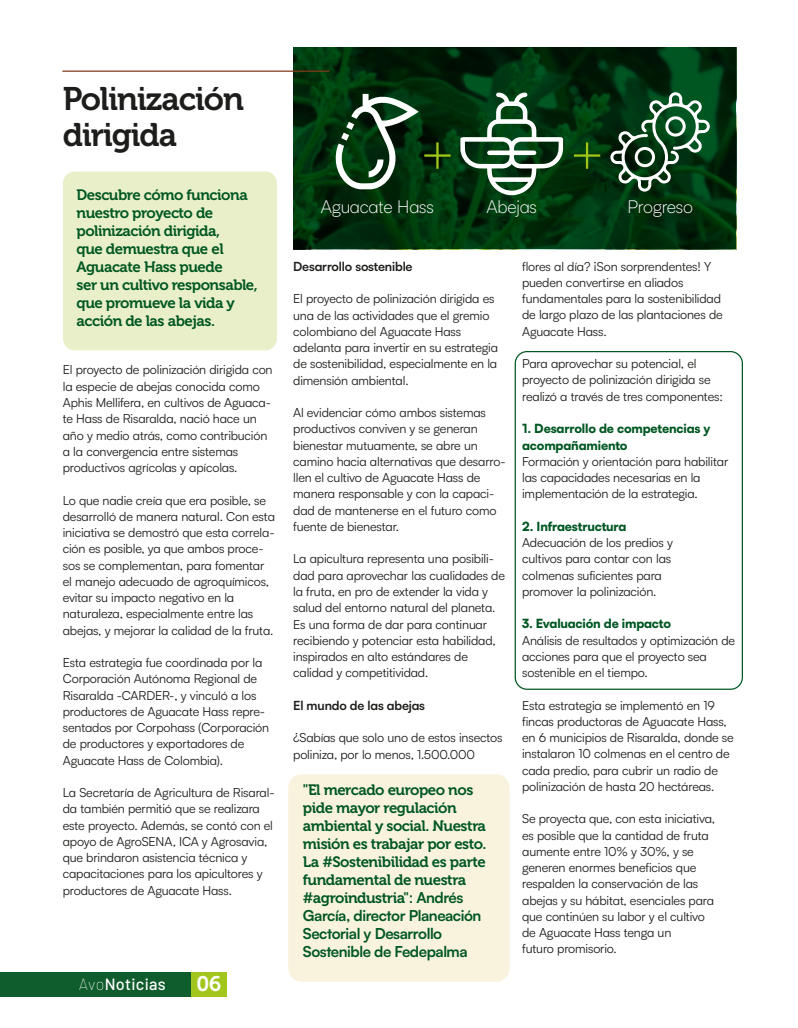
<style>
.page{position:relative;width:798px;height:1028px;background:#fff}
.page>*{position:absolute;margin:0;border:0;box-sizing:border-box;transform-origin:0 0}
.t1{font:300 52.62px "Satoshi";color:#a2c617}
.t2{font:32.5px/36.2px "Museo 700";letter-spacing:-.03em;color:#1d1d1b}
.t3{font:21px "Museo 700";color:#fff}
.t4{font:300 17.75px "Satoshi";letter-spacing:-.015em;color:#fff}
.t5{font:500 16.25px "Barlow";letter-spacing:.02em;color:#fff}
.t6{font:15px/18px "Museo 700";letter-spacing:-.03em;color:#005722}
.t7{font:700 15px/18px "Satoshi";letter-spacing:-.03em;color:#005722}
.t8{font:12.5px/16.2px "Satoshi";letter-spacing:-.015em;color:#1d1d1b}
.t9{font:900 12.5px/16.2px "Satoshi";letter-spacing:-.015em;color:#005722}
.t10{font:700 12.5px "Satoshi";letter-spacing:-.015em;color:#1d1d1b}
.s1{font-weight:100}
.s2{font-family:"Satoshi";font-weight:700}
</style>
<div class="page">
<svg style="left:293px;top:48px;width:442px;height:201px;background:#00300c"></svg>
<div style="left:63px;top:171px;width:214px;height:179px;background:#e9efc8;border-radius:12px"></div>
<div style="left:288px;top:774px;width:221px;height:207px;background:#f9f3de;border-radius:14px"></div>
<div style="left:514px;top:351px;width:228px;height:339px;border:1px solid #005722;border-radius:12px"></div>
<svg style="left:335px;top:94px;width:83px;height:95px"></svg>
<svg style="left:346px;top:122px;width:8px;height:8px"></svg>
<svg style="left:341px;top:133px;width:8px;height:8px"></svg>
<svg style="left:460px;top:93px;width:103px;height:102px"></svg>
<svg style="left:610px;top:92px;width:99px;height:100px;background:#336142"></svg>
<hr style="left:62px;top:71px;width:267px;height:1px;background:#853b1b">
<div style="left:0;top:972px;width:191px;height:24px;background:#0f5c2c"></div>
<div style="left:191px;top:972px;width:35px;height:24px;background:#a2c61e"></div>
<h2 class="t2" style="left:63px;top:81px;width:183px">Polinización dirigida</h2>
<p class="t6" style="left:76px;top:186px;width:183px">Descubre cómo funciona nuestro proyecto de polinización dirigida,<br>que demuestra que el<br>Aguacate Hass puede<br>ser un cultivo responsable, que promueve la vida y acción de las abejas.</p>
<p class="t8" style="left:63px;top:361px;width:211px">El proyecto de polinización dirigida con la especie de abejas conocida como Aphis Mellifera, en cultivos de Aguaca&shy;te Hass de Risaralda, nació hace un año y medio atrás, como contribución a la convergencia entre sistemas productivos agrícolas y apícolas.</p>
<p class="t8" style="left:63px;top:491px;width:214px">Lo que nadie creía que era posible, se desarrolló de manera natural. Con esta iniciativa se demostró que esta correla&shy;ción es posible, ya que ambos proce&shy;sos se complementan, para fomentar el manejo adecuado de agroquímicos, evitar su impacto negativo en la naturaleza, especialmente entre las abejas, y mejorar la calidad de la fruta.</p>
<p class="t8" style="left:63px;top:654px;width:208px">Esta estrategia fue coordinada por la Corporación Autónoma Regional de Risaralda -CARDER-, y vinculó a los productores de Aguacate Hass repre&shy;sentados por Corpohass (Corporación de productores y exportadores de Aguacate Hass de Colombia).</p>
<p class="t8" style="left:63px;top:784px;width:213px">La Secretaría de Agricultura de Risaral&shy;da también permitió que se realizara este proyecto. Además, se contó con el apoyo de AgroSENA, ICA y Agrosavia, que brindaron asistencia técnica y capacitaciones para los apicultores y productores de Aguacate Hass.</p>
<h3 class="t5" style="left:79px;top:973px;width:88px"><span class="s1">Avo</span>Noticias</h3>
<h3 class="t3" style="left:196px;top:972px;width:26px">06</h3>
<h1 class="t1" style="left:420px;top:121px;width:36px">+</h1>
<h1 class="t1" style="left:569px;top:121px;width:36px">+</h1>
<h3 class="t4" style="left:320px;top:195px;width:115px">Aguacate Hass</h3>
<h3 class="t4" style="left:486px;top:195px;width:52px">Abejas</h3>
<h3 class="t4" style="left:627px;top:195px;width:67px">Progreso</h3>
<p class="t10" style="left:293px;top:257px;width:121px">Desarrollo sostenible</p>
<p class="t8" style="left:293px;top:290px;width:206px">El proyecto de polinización dirigida es una de las actividades que el gremio colombiano del Aguacate Hass adelanta para invertir en su estrategia de sostenibilidad, especialmente en la dimensión ambiental.</p>
<p class="t8" style="left:293px;top:404px;width:214px">Al evidenciar cómo ambos sistemas productivos conviven y se generan bienestar mutuamente, se abre un camino hacia alternativas que desarro&shy;llen el cultivo de Aguacate Hass de manera responsable y con la capaci&shy;dad de mantenerse en el futuro como fuente de bienestar.</p>
<p class="t8" style="left:293px;top:550px;width:213px">La apicultura representa una posibili&shy;dad para aprovechar las cualidades de la fruta, en pro de extender la vida y salud del entorno natural del planeta.<br>Es una forma de dar para continuar recibiendo y potenciar esta habilidad, inspirados en alto estándares de calidad y competitividad.</p>
<p class="t10" style="left:293px;top:696px;width:133px">El mundo de las abejas</p>
<p class="t8" style="left:293px;top:729px;width:211px">¿Sabías que solo uno de estos insectos poliniza, por lo menos, 1.500.000</p>
<p class="t6" style="left:303px;top:780px;width:185px">"El mercado europeo nos pide mayor regulación ambiental y social. Nuestra misión es trabajar por esto.<br>La #Sostenibilidad es parte fundamental de nuestra #agroindustria": <span class="s2">Andrés</span></p>
<p class="t7" style="left:303px;top:905px;width:180px">García, director Planeación<br>Sectorial y Desarrollo<br>Sostenible de Fedepalma</p>
<p class="t8" style="left:522px;top:257px;width:202px">flores al día? ¡Son sorprendentes! Y pueden convertirse en aliados fundamentales para la sostenibilidad de largo plazo de las plantaciones de<br>Aguacate Hass.</p>
<p class="t8" style="left:522px;top:355px;width:202px">Para aprovechar su potencial, el proyecto de polinización dirigida se realizó a través de tres componentes:</p>
<p class="t9" style="left:522px;top:419px;width:190px">1. Desarrollo de competencias y acompañamiento</p>
<p class="t8" style="left:522px;top:452px;width:207px">Formación y orientación para habilitar las capacidades necesarias en la implementación de la estrategia.</p>
<p class="t9" style="left:522px;top:517px;width:106px">2. Infraestructura</p>
<p class="t8" style="left:522px;top:534px;width:152px">Adecuación de los predios y cultivos para contar con las colmenas suficientes para promover la polinización.</p>
<p class="t9" style="left:522px;top:614px;width:150px">3. Evaluación de impacto</p>
<p class="t8" style="left:522px;top:631px;width:214px">Análisis de resultados y optimización de acciones para que el proyecto sea sostenible en el tiempo.</p>
<p class="t8" style="left:522px;top:696px;width:213px">Esta estrategia se implementó en 19 fincas productoras de Aguacate Hass, en 6 municipios de Risaralda, donde se instalaron 10 colmenas en el centro de cada predio, para cubrir un radio de polinización de hasta 20 hectáreas.</p>
<p class="t8" style="left:522px;top:810px;width:194px">Se proyecta que, con esta iniciativa, es posible que la cantidad de fruta aumente entre 10% y 30%, y se generen enormes beneficios que respalden la conservación de las abejas y su hábitat, esenciales para que continúen su labor y el cultivo de Aguacate Hass tenga un<br>futuro promisorio.</p>
</div>
